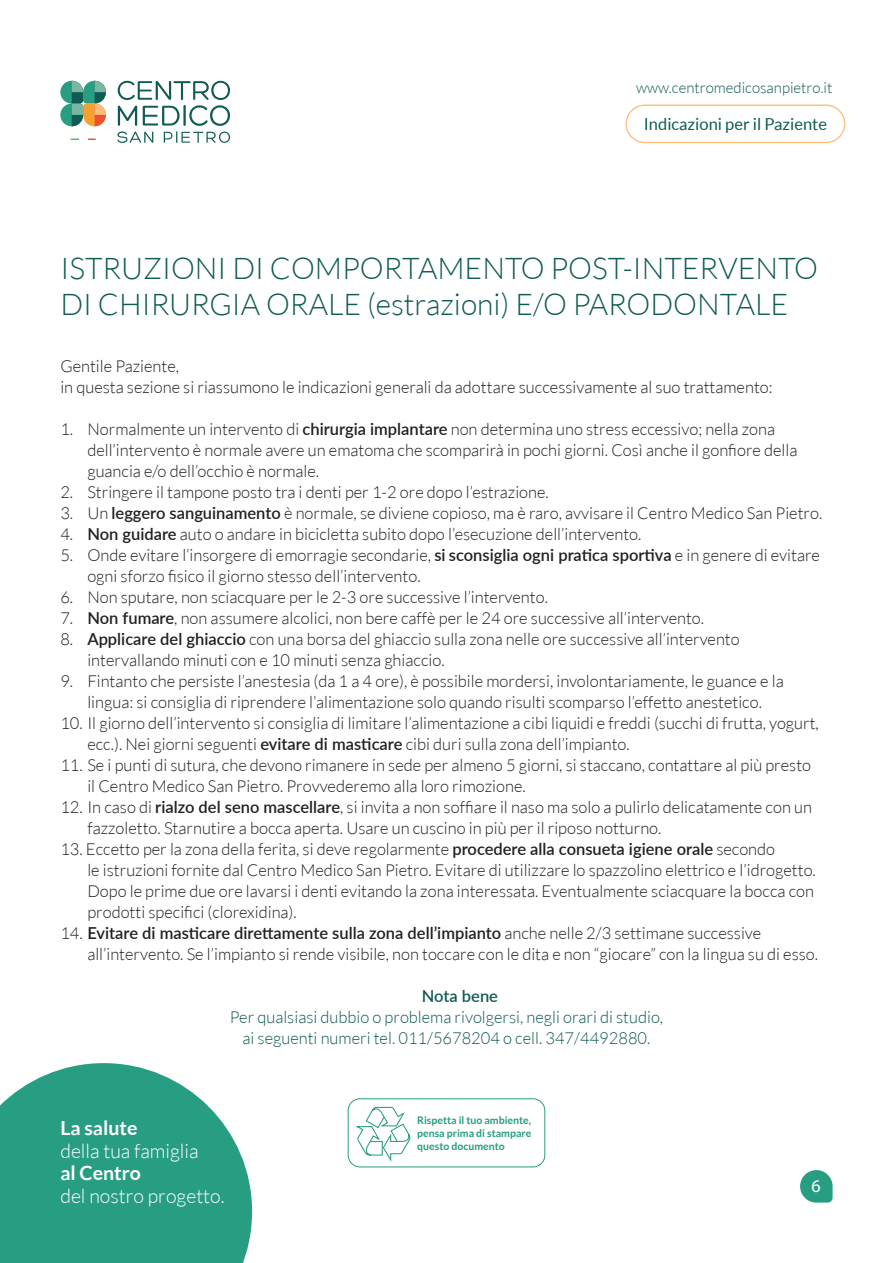
<style>
.page{position:relative;width:893px;height:1263px;background:#fff}
.page>*{position:absolute;margin:0;border:0;box-sizing:border-box;transform-origin:0 0}
.testo{font:300 30px/36px "Lato";color:#105b53}
.t1{font:300 19.5px "Lato";color:#fff}
.t2{font:700 19.5px "Lato";color:#fff}
.t3{font:18px "Myriad Pro";color:#fff}
.testo-2{font:300 16.5px/21px "Lato";color:#231f20}
.testo-3{font:300 16.5px "Lato";color:#105b53}
.testo-4{font:600 16.5px "Lato";color:#231f20}
.t4{font:16.5px "Lato";color:#105b53}
.testo-5{font:600 16.5px "Lato";color:#105b53}
.t5{font:300 15px "Lato";color:#105b53}
.t6{font:700 10.5px/12.6px "Lato";color:#279d82;text-align:justify}
.s1{font-weight:600}
.s2{font-weight:300}
</style>
<div class="page">
<svg style="left:0;top:1063px;width:252px;height:200px;background:#3fa890"></svg>
<svg style="left:60px;top:81px;width:46px;height:45px;background:#7ea385"></svg>
<svg style="left:117px;top:80px;width:113px;height:63px"></svg>
<svg style="left:71px;top:139px;width:25px;height:1px"></svg>
<svg style="left:800px;top:1170px;width:33px;height:32px"></svg>
<svg style="left:355px;top:1106px;width:56px;height:56px"></svg>
<div style="left:348px;top:1098px;width:197px;height:69px;border:1px solid #279d82;border-radius:12px"></div>
<div style="left:625px;top:105px;width:220px;height:38px;border:1px solid #fcbe7b;border-radius:19px"></div>
<p class="t5" style="left:636px;top:79px;width:198px">www.centromedicosanpietro.it</p>
<p class="t4" style="left:644px;top:115px;width:185px">Indicazioni per il Paziente</p>
<p class="testo" style="left:60px;top:251px;width:759px">ISTRUZIONI DI COMPORTAMENTO POST-INTERVENTO<br>DI CHIRURGIA ORALE (estrazioni) E/O PARODONTALE</p>
<p class="testo-2" style="left:60px;top:356px;width:120px">Gentile Paziente,</p>
<p class="testo-2" style="left:60px;top:377px;width:714px">in questa sezione si riassumono le indicazioni generali da adottare successivamente al suo trattamento:</p>
<p class="testo-2" style="left:60px;top:419px;width:716px">1. Normalmente un intervento di <span class="s1">chirurgia implantare</span> non determina uno stress eccessivo; nella zona</p>
<p class="testo-2" style="left:87px;top:440px;width:712px">dell’intervento è normale avere un ematoma che scomparirà in pochi giorni. Così anche il gonfiore della guancia e/o dell’occhio è normale.</p>
<p class="testo-2" style="left:60px;top:482px;width:490px">2. Stringere il tampone posto tra i denti per 1-2 ore dopo l’estrazione.</p>
<p class="testo-2" style="left:60px;top:503px;width:763px">3. Un <span class="s1">leggero sanguinamento</span> è normale, se diviene copioso, ma è raro, avvisare il Centro Medico San Pietro.</p>
<p class="testo-2" style="left:60px;top:524px;width:582px">4. <span class="s1">Non guidare</span> auto o andare in bicicletta subito dopo l’esecuzione dell’intervento.</p>
<p class="testo-2" style="left:87px;top:545px;width:734px;text-indent:-27px">5. Onde evitare l’insorgere di emorragie secondarie, <span class="s1">si sconsiglia ogni pratica sportiva</span> e in genere di evitare ogni sforzo fisico il giorno stesso dell’intervento.</p>
<p class="testo-2" style="left:60px;top:587px;width:489px">6. Non sputare, non sciacquare per le 2-3 ore successive l’intervento.</p>
<p class="testo-2" style="left:60px;top:608px;width:645px">7. <span class="s1">Non fumare</span>, non assumere alcolici, non bere caffè per le 24 ore successive all’intervento.</p>
<p class="testo-2" style="left:87px;top:629px;width:654px;text-indent:-27px">8. <span class="s1">Applicare del ghiaccio</span> con una borsa del ghiaccio sulla zona nelle ore successive all’intervento intervallando minuti con e 10 minuti senza ghiaccio.</p>
<p class="testo-2" style="left:60px;top:671px;width:725px">9. Fintanto che persiste l’anestesia (da 1 a 4 ore), è possibile mordersi, involontariamente, le guance e la</p>
<p class="testo-2" style="left:87px;top:692px;width:676px">lingua: si consiglia di riprendere l’alimentazione solo quando risulti scomparso l’effetto anestetico.</p>
<p class="testo-2" style="left:87px;top:713px;width:733px;text-indent:-27px">10. Il giorno dell’intervento si consiglia di limitare l’alimentazione a cibi liquidi e freddi (succhi di frutta, yogurt, ecc.). Nei giorni seguenti <span class="s1">evitare di masticare</span> cibi duri sulla zona dell’impianto.</p>
<p class="testo-2" style="left:60px;top:755px;width:752px">11. Se i punti di sutura, che devono rimanere in sede per almeno 5 giorni, si staccano, contattare al più presto</p>
<p class="testo-2" style="left:87px;top:776px;width:440px">il Centro Medico San Pietro. Provvederemo alla loro rimozione.</p>
<p class="testo-2" style="left:87px;top:797px;width:726px;text-indent:-27px">12. In caso di <span class="s1">rialzo del seno mascellare</span>, si invita a non soffiare il naso ma solo a pulirlo delicatamente con un fazzoletto. Starnutire a bocca aperta. Usare un cuscino in più per il riposo notturno.</p>
<p class="testo-2" style="left:60px;top:839px;width:716px">13. Eccetto per la zona della ferita, si deve regolarmente <span class="s1">procedere alla consueta igiene orale</span> secondo</p>
<p class="testo-2" style="left:87px;top:860px;width:730px">le istruzioni fornite dal Centro Medico San Pietro. Evitare di utilizzare lo spazzolino elettrico e l’idrogetto.</p>
<p class="testo-2" style="left:87px;top:881px;width:728px">Dopo le prime due ore lavarsi i denti evitando la zona interessata. Eventualmente sciacquare la bocca con prodotti specifici (clorexidina).</p>
<p class="testo-4" style="left:60px;top:921px;width:702px"><span class="s2">14.</span> Evitare di masticare direttamente sulla zona dell’impianto <span class="s2">anche nelle 2/3 settimane successive</span></p>
<p class="testo-2" style="left:87px;top:944px;width:732px">all’intervento. Se l’impianto si rende visibile, non toccare con le dita e non “giocare” con la lingua su di esso.</p>
<p class="testo-5" style="left:422px;top:984px;width:78px">Nota bene</p>
<p class="testo-3" style="left:230px;top:1009px;width:435px">Per qualsiasi dubbio o problema rivolgersi, negli orari di studio,</p>
<p class="testo-3" style="left:242px;top:1030px;width:409px">ai seguenti numeri tel. 011/5678204 o cell. 347/4492880.</p>
<p class="t2" style="left:60px;top:1117px;width:79px">La salute</p>
<p class="t1" style="left:60px;top:1140px;width:140px">della tua famiglia</p>
<p class="t2" style="left:60px;top:1162px;width:82px">al Centro</p>
<p class="t1" style="left:60px;top:1185px;width:166px">del nostro progetto.</p>
<p class="t6" style="left:417px;top:1114px;width:116px">Rispetta il tuo ambiente, pensa prima di stampare questo documento</p>
<p class="t3" style="left:811px;top:1175px;width:11px">6</p>
</div>
